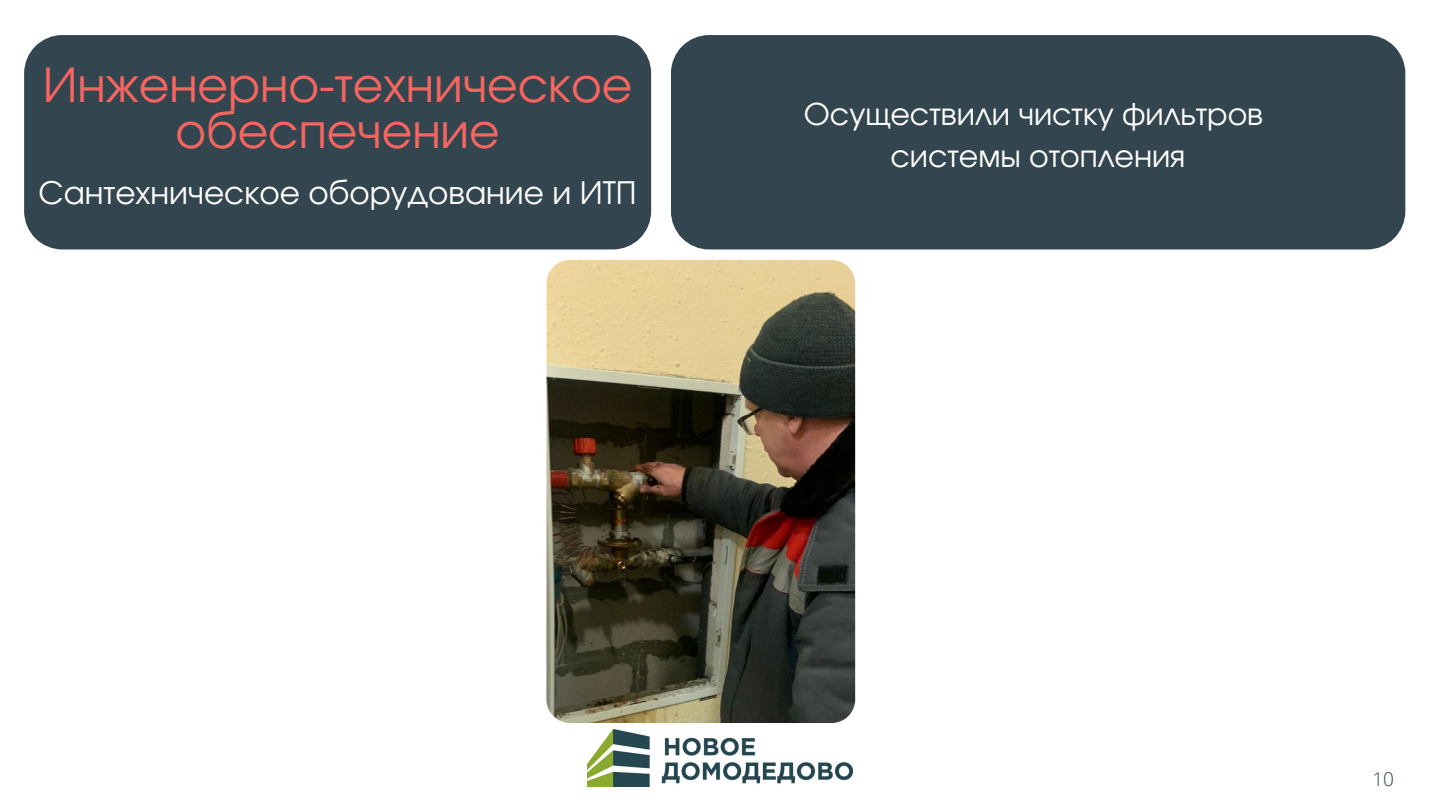
<style>
.page{position:relative;width:1440px;height:810px;background:#fff}
.page>*{position:absolute;margin:0;border:0;box-sizing:border-box;transform-origin:0 0}
.t1{font:47px/46.5px "Evolventa";color:#f6655f;text-align:center}
.t2{font:31px "Evolventa";color:#fff}
.t3{font:30px "Evolventa";color:#fff}
.t4{font:300 19px "Open Sans";color:#33464f}
</style>
<div class="page">
<div style="left:671px;top:35px;width:734px;height:214px;background:#33464f"></div>
<img style="left:587px;top:729px;width:266px;height:58px">
<div style="left:24px;top:35px;width:627px;height:214px;background:#33464f"></div>
<img style="left:546px;top:260px;width:309px;height:463px;border-radius:23px">
<p class="t1" style="left:43px;top:65px;width:591px">Инженерно-техническое обеспечение</p>
<p class="t2" style="left:39px;top:179px;width:600px">Сантехническое оборудование и ИТП</p>
<p class="t3" style="left:804px;top:101px;width:461px">Осуществили чистку фильтров</p>
<p class="t3" style="left:890px;top:143px;width:296px">системы отопления</p>
<p class="t4" style="left:1372px;top:765px;width:23px">10</p>
</div>
